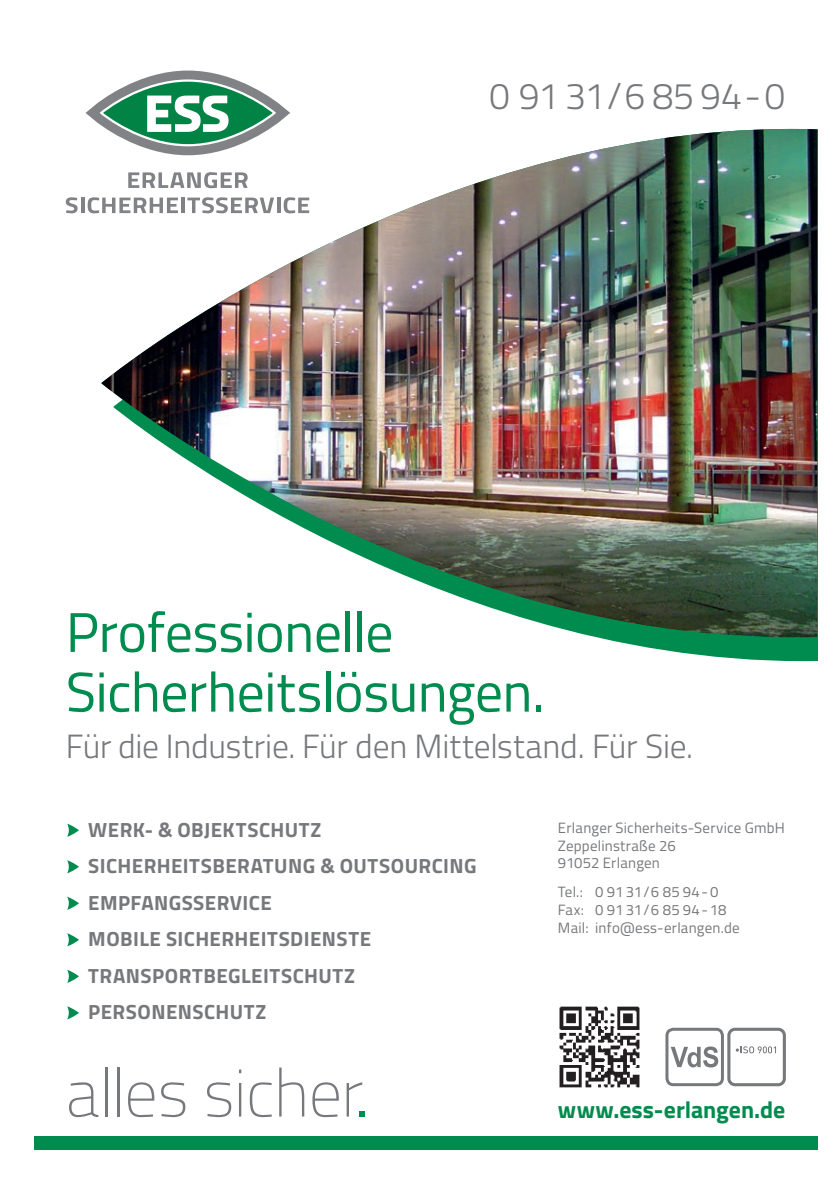
<style>
.page{position:relative;width:840px;height:1191px;background:#fff}
.page>*{position:absolute;margin:0;border:0;box-sizing:border-box;transform-origin:0 0}
.t1{font:100 67.2px "Titillium";letter-spacing:-.015em;color:#76787b}
.t2{font:56px/59.6px "Titillium";letter-spacing:-.01em;color:#008c4e}
.t3{font:300 37.2px "Titillium";color:#76787b}
.t4{font:300 33.6px "Titillium";letter-spacing:-.005em;color:#76787b}
.t5{font:700 23.8px "Titillium";color:#008c4e}
.t6{font:700 20.6px/36.6px "Titillium";letter-spacing:.02em;color:#76787b}
.t7{font:15px/18px "Titillium";letter-spacing:.015em;color:#76787b}
.s1{color:#008c4e}
</style>
<div class="page">
<svg style="left:596px;top:637px;width:220px;height:24px;fill:#008c4e"></svg>
<div style="left:34px;top:1136px;width:782px;height:13px;background:#008c4e"></div>
<img style="left:434px;top:129px;width:382px;height:508px">
<img style="left:301px;top:198px;width:134px;height:370px">
<img style="left:167px;top:257px;width:134px;height:252px">
<img style="left:101px;top:335px;width:67px;height:96px">
<img style="left:559px;top:1006px;width:81px;height:82px">
<div style="left:665px;top:1027px;width:58px;height:59px;border:3px solid #76787b;border-radius:6px"></div>
<svg style="left:670px;top:1046px;width:47px;height:21px"></svg>
<svg style="left:735px;top:1046px;width:40px;height:7px"></svg>
<div style="left:727px;top:1027px;width:58px;height:59px;border:3px solid #76787b;border-radius:6px"></div>
<svg style="left:128px;top:172px;width:119px;height:16px"></svg>
<svg style="left:66px;top:197px;width:12px;height:16px"></svg>
<hr style="left:81px;top:198px;width:3px;height:15px;background:#808285">
<svg style="left:88px;top:197px;width:90px;height:16px"></svg>
<hr style="left:181px;top:198px;width:4px;height:15px;background:#808285">
<svg style="left:187px;top:197px;width:87px;height:16px"></svg>
<svg style="left:277px;top:198px;width:3px;height:15px"></svg>
<svg style="left:283px;top:197px;width:26px;height:16px"></svg>
<svg style="left:85px;top:71px;width:205px;height:84px"></svg>
<svg style="left:67px;top:823px;width:12px;height:14px"></svg>
<svg style="left:67px;top:860px;width:12px;height:13px"></svg>
<svg style="left:67px;top:896px;width:12px;height:14px"></svg>
<svg style="left:67px;top:933px;width:12px;height:13px"></svg>
<svg style="left:67px;top:969px;width:12px;height:14px"></svg>
<svg style="left:67px;top:1006px;width:12px;height:13px"></svg>
<h3 class="t3" style="left:489px;top:69px;width:298px">0 9131/6 8594-0</h3>
<h2 class="t2" style="left:66px;top:600px;width:479px">Professionelle<br>Sicherheitslösungen.</h2>
<h3 class="t4" style="left:66px;top:722px;width:628px">Für die Industrie. Für den Mittelstand. Für Sie.</h3>
<p class="t6" style="left:88px;top:810px;width:389px">WERK- &amp; OBJEKTSCHUTZ<br>SICHERHEITSBERATUNG &amp; OUTSOURCING<br>EMPFANGSSERVICE<br>MOBILE SICHERHEITSDIENSTE<br>TRANSPORTBEGLEITSCHUTZ<br>PERSONENSCHUTZ</p>
<h1 class="t1" style="left:66px;top:1045px;width:310px">alles sicher<span class="s1">.</span></h1>
<p class="t7" style="left:557px;top:817px;width:228px">Erlanger Sicherheits-Service GmbH<br>Zeppelinstraße 26<br>91052 Erlangen</p>
<p class="t7" style="left:557px;top:882px;width:183px">Tel.: 0 91 31/6 85 94-0<br>Fax: 0 9131/6 85 94-18<br>Mail: info@ess-erlangen.de</p>
<p class="t5" style="left:557px;top:1091px;width:229px">www.ess-erlangen.de</p>
</div>
